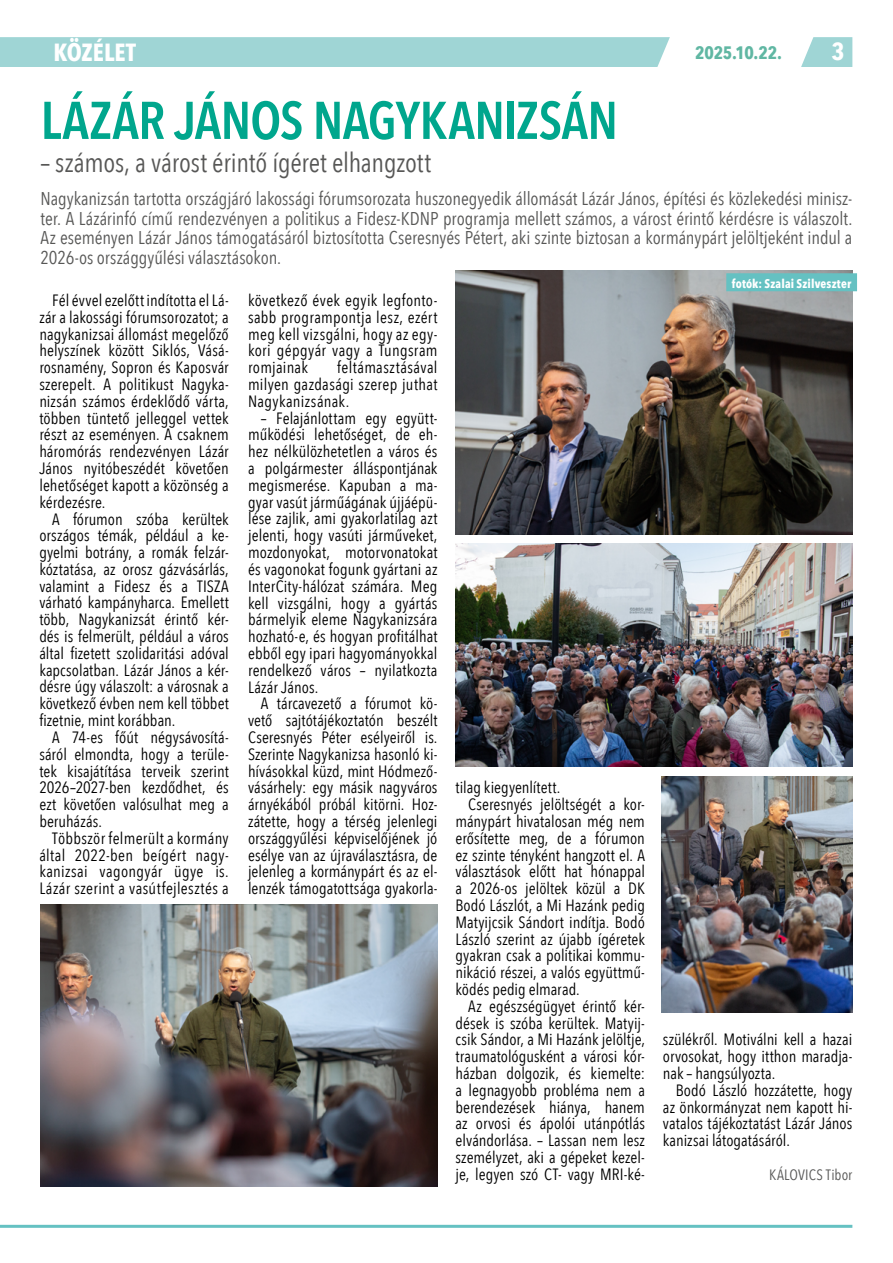
<style>
.page{position:relative;width:893px;height:1263px;background:#fff}
.page>*{position:absolute;margin:0;border:0;box-sizing:border-box;transform-origin:0 0}
.t1{font:600 52.5px "Avenir Next Condensed";letter-spacing:-.015em;color:#00a68d}
.t2{font:27px "Avenir Next Condensed";letter-spacing:-.005em;color:#575756}
.t3{font:700 24.75px "Avenir Next Condensed";color:#fff}
.t4{font:18.45px/19.5px "Avenir Next Condensed";letter-spacing:-.005em;color:#575756;text-align:justify}
.t5{font:700 18px "Avenir Next Condensed";letter-spacing:-.01em;color:#60b7a3}
.t6{font:16.35px/16.8px "Avenir Next Condensed";color:#000;text-align:justify}
.t7{font:15px "Avenir Next Condensed";letter-spacing:.01em;color:#575756}
.t8{font:700 12.3px "Avenir Next Condensed";letter-spacing:.015em;color:#fff}
</style>
<div class="page">
<img style="left:455px;top:270px;width:397px;height:265px">
<img style="left:455px;top:543px;width:397px;height:223px">
<img style="left:662px;top:776px;width:190px;height:237px">
<img style="left:41px;top:905px;width:396px;height:281px">
<hr style="left:0;top:1225px;width:852px;height:3px;background:#65c1c2">
<div style="left:0;top:37px;width:670px;height:30px;background:#9fd5d5"></div>
<svg style="left:801px;top:37px;width:51px;height:30px;background:#abdada"></svg>
<div style="left:726px;top:273px;width:131px;height:18px;background:#65c1c2"></div>
<h3 class="t3" style="left:53px;top:38px;width:84px">KÖZÉLET</h3>
<p class="t5" style="left:695px;top:41px;width:88px">2025.10.22.</p>
<h3 class="t3" style="left:831px;top:36px;width:14px">3</h3>
<h1 class="t1" style="left:41px;top:75px;width:579px">LÁZÁR JÁNOS NAGYKANIZSÁN</h1>
<h2 class="t2" style="left:41px;top:139px;width:392px">– számos, a várost érintő ígéret elhangzott</h2>
<p class="t4" style="left:41px;top:188px;width:813px">Nagykanizsán tartotta országjáró lakossági fórumsorozata huszonegyedik állomását Lázár János, építési és közlekedési minisz&shy;ter. A Lázárinfó című rendezvényen a politikus a Fidesz-KDNP programja mellett számos, a várost érintő kérdésre is válaszolt.<br>Az eseményen Lázár János támogatásáról biztosította Cseresnyés Pétert, aki szinte biztosan a kormánypárt jelöltjeként indul a 2026-os országgyűlési választásokon.</p>
<p class="t6" style="left:39px;top:291px;width:191px;text-indent:13px">Fél évvel ezelőtt indította el Lá&shy;zár a lakossági fórumsorozatot; a nagykanizsai állomást megelőző helyszínek között Siklós, Vásá&shy;rosnamény, Sopron és Kaposvár szerepelt. A politikust Nagyka&shy;nizsán számos érdeklődő várta, többen tüntető jelleggel vettek részt az eseményen. A csaknem háromórás rendezvényen Lázár János nyitóbeszédét követően lehetőséget kapott a közönség a kérdezésre.</p>
<p class="t6" style="left:39px;top:510px;width:191px;text-indent:13px">A fórumon szóba kerültek országos témák, például a ke&shy;gyelmi botrány, a romák felzár&shy;kóztatása, az orosz gázvásárlás, valamint a Fidesz és a TISZA várható kampányharca. Emellett több, Nagykanizsát érintő kér&shy;dés is felmerült, például a város által fizetett szolidaritási adóval kapcsolatban. Lázár János a kér&shy;désre úgy válaszolt: a városnak a következő évben nem kell többet fizetnie, mint korábban.</p>
<p class="t6" style="left:39px;top:728px;width:191px;text-indent:13px">A 74-es főút négysávosítá&shy;sáról elmondta, hogy a terüle&shy;tek kisajátítása terveik szerint 2026–2027-ben kezdődhet, és ezt követően valósulhat meg a beruházás.</p>
<p class="t6" style="left:39px;top:829px;width:191px;text-indent:13px">Többször felmerült a kormány által 2022-ben beígért nagy&shy;kanizsai vagongyár ügye is.<br>Lázár szerint a vasútfejlesztés a</p>
<p class="t8" style="left:732px;top:276px;width:121px">fotók: Szalai Szilveszter</p>
<p class="t6" style="left:248px;top:291px;width:191px">következő évek egyik legfonto&shy;sabb programpontja lesz, ezért meg kell vizsgálni, hogy az egy&shy;kori gépgyár vagy a Tungsram romjainak</p>
<p class="t6" style="left:248px;top:358px;width:191px;text-indent:89px">feltámasztásával milyen gazdasági szerep juthat Nagykanizsának.</p>
<p class="t6" style="left:248px;top:409px;width:191px;text-indent:13px">– Felajánlottam egy együtt&shy;működési lehetőséget, de eh&shy;hez nélkülözhetetlen a város és a polgármester álláspontjának megismerése. Kapuban a ma&shy;gyar vasút járműágának újjáépü&shy;lése zajlik, ami gyakorlatilag azt jelenti, hogy vasúti járműveket, mozdonyokat, motorvonatokat és vagonokat fogunk gyártani az InterCity-hálózat számára. Meg kell vizsgálni, hogy a gyártás bármelyik eleme Nagykanizsára hozható-e, és hogyan profitálhat ebből egy ipari hagyományokkal rendelkező város – nyilatkozta Lázár János.</p>
<p class="t6" style="left:248px;top:694px;width:191px;text-indent:13px">A tárcavezető a fórumot kö&shy;vető sajtótájékoztatón beszélt Cseresnyés Péter esélyeiről is.<br>Szerinte Nagykanizsa hasonló ki&shy;hívásokkal küzd, mint Hódmező&shy;vásárhely: egy másik nagyváros árnyékából próbál kitörni. Hoz&shy;zátette, hogy a térség jelenlegi országgyűlési képviselőjének jó esélye van az újraválasztásra, de jelenleg a kormánypárt és az el&shy;lenzék támogatottsága gyakorla-</p>
<p class="t6" style="left:455px;top:778px;width:106px">tilag kiegyenlített.</p>
<p class="t6" style="left:468px;top:795px;width:178px">Cseresnyés jelöltségét a kor-</p>
<p class="t6" style="left:455px;top:812px;width:191px">mánypárt hivatalosan még nem</p>
<p class="t6" style="left:455px;top:829px;width:191px">erősítette meg, de a fórumon</p>
<p class="t6" style="left:455px;top:846px;width:191px">ez szinte tényként hangzott el. A</p>
<p class="t6" style="left:455px;top:862px;width:191px">választások előtt hat hónappal</p>
<p class="t6" style="left:455px;top:879px;width:191px">a 2026-os jelöltek közül a DK</p>
<p class="t6" style="left:455px;top:896px;width:191px">Bodó Lászlót, a Mi Hazánk pedig</p>
<p class="t6" style="left:455px;top:913px;width:191px">Matyijcsik Sándort indítja. Bodó</p>
<p class="t6" style="left:455px;top:930px;width:191px">László szerint az újabb ígéretek</p>
<p class="t6" style="left:455px;top:946px;width:191px">gyakran csak a politikai kommu-</p>
<p class="t6" style="left:455px;top:963px;width:191px">nikáció részei, a valós együttmű-</p>
<p class="t6" style="left:455px;top:980px;width:126px">ködés pedig elmarad.</p>
<p class="t6" style="left:468px;top:997px;width:178px">Az egészségügyet érintő kér-</p>
<p class="t6" style="left:455px;top:1014px;width:191px">dések is szóba kerültek. Matyij-</p>
<p class="t6" style="left:455px;top:1030px;width:191px">csik Sándor, a Mi Hazánk jelöltje,</p>
<p class="t6" style="left:455px;top:1047px;width:191px">traumatológusként a városi kór-</p>
<p class="t6" style="left:455px;top:1064px;width:191px">házban dolgozik, és kiemelte:</p>
<p class="t6" style="left:455px;top:1081px;width:191px">a legnagyobb probléma nem a</p>
<p class="t6" style="left:455px;top:1098px;width:191px">berendezések hiánya, hanem</p>
<p class="t6" style="left:455px;top:1114px;width:191px">az orvosi és ápolói utánpótlás</p>
<p class="t6" style="left:455px;top:1131px;width:191px">elvándorlása. – Lassan nem lesz</p>
<p class="t6" style="left:455px;top:1148px;width:191px">személyzet, aki a gépeket kezel-</p>
<p class="t6" style="left:455px;top:1165px;width:191px">je, legyen szó CT- vagy MRI-ké-</p>
<p class="t6" style="left:663px;top:1030px;width:191px">szülékről. Motiválni kell a hazai orvosokat, hogy itthon maradja&shy;nak – hangsúlyozta.</p>
<p class="t6" style="left:663px;top:1081px;width:191px;text-indent:13px">Bodó László hozzátette, hogy az önkormányzat nem kapott hi&shy;vatalos tájékoztatást Lázár János kanizsai látogatásáról.</p>
<p class="t7" style="left:769px;top:1162px;width:85px">KÁLOVICS Tibor</p>
</div>
